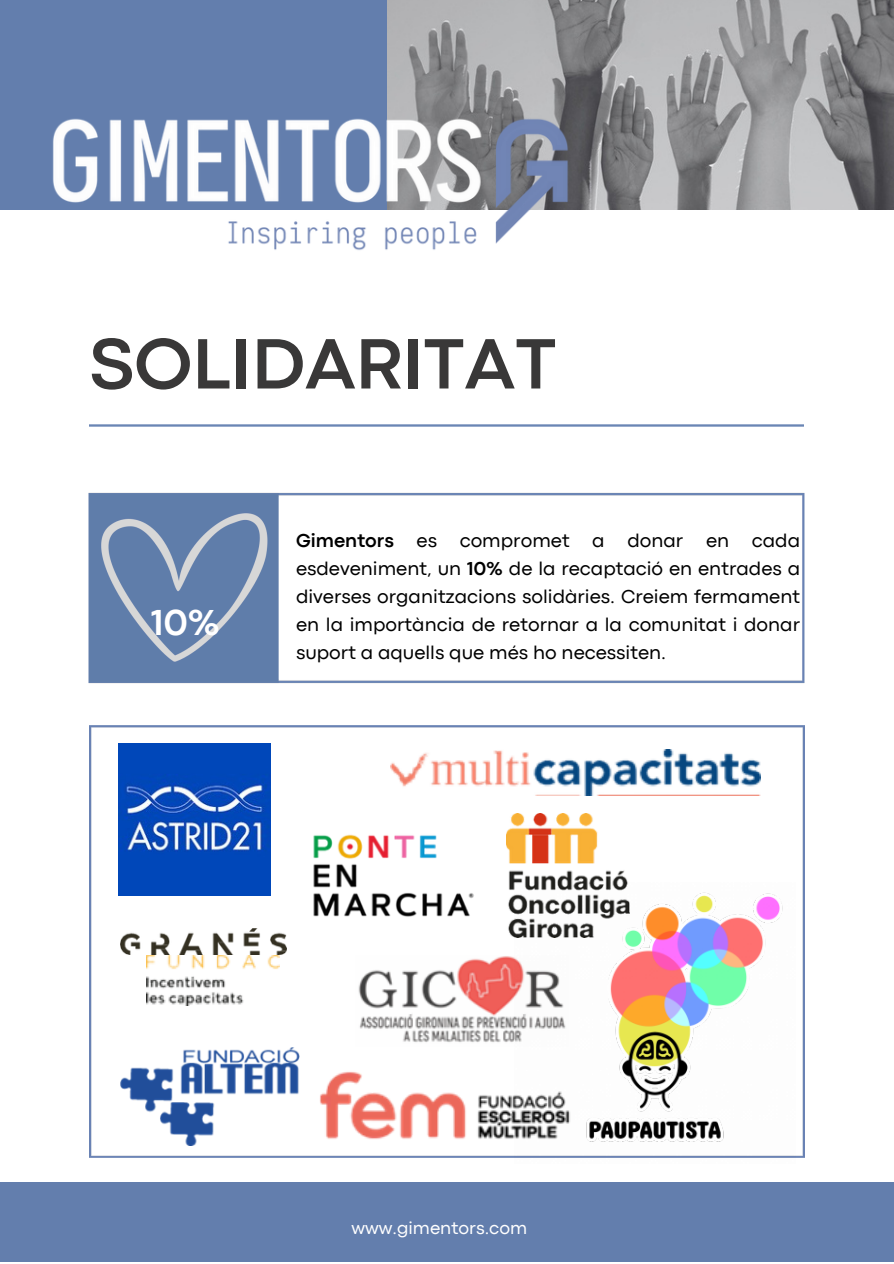
<style>
.page{position:relative;width:894px;height:1264px;background:#fff}
.page>*{position:absolute;margin:0;border:0;box-sizing:border-box;transform-origin:0 0}
.t1{font:700 74.25px "Codec Pro";color:#393838}
.t2{font:700 37.65px "Codec Pro";color:#fff}
.t3{font:19.5px/28.2px "Codec Pro";color:#000;text-align:justify}
.t4{font:18px "Codec Pro";color:#fff}
.s1{font-weight:700}
</style>
<div class="page">
<div style="left:0;top:0;width:893px;height:209px;background:#637ead"></div>
<img style="left:387px;top:0;width:506px;height:209px">
<div style="left:0;top:1182px;width:893px;height:80px;background:#637ead"></div>
<img style="left:90px;top:725px;width:714px;height:432px">
<img style="left:88px;top:492px;width:717px;height:192px">
<img style="left:523px;top:813px;width:106px;height:69px">
<img style="left:296px;top:802px;width:227px;height:146px">
<img style="left:390px;top:749px;width:369px;height:46px">
<img style="left:121px;top:1047px;width:179px;height:98px">
<img style="left:355px;top:955px;width:159px;height:91px">
<img style="left:319px;top:1068px;width:195px;height:78px">
<img style="left:121px;top:928px;width:165px;height:26px">
<img style="left:146px;top:955px;width:133px;height:50px">
<img style="left:119px;top:743px;width:151px;height:152px">
<img style="left:0;top:57px;width:645px;height:193px">
<img style="left:514px;top:882px;width:281px;height:276px">
<p class="t1" style="left:89px;top:337px;width:468px">SOLIDARITAT</p>
<h1 class="t2" style="left:151px;top:609px;width:71px">10%</h1>
<p class="t3" style="left:296px;top:527px;width:505px"><span class="s1">Gimentors</span> es compromet a donar en cada esdeveniment, un <span class="s1">10%</span> de la recaptació en entrades a diverses organitzacions solidàries. Creiem fermament en la importància de retornar a la comunitat i donar suport a aquells que més ho necessiten.</p>
<p class="t4" style="left:351px;top:1221px;width:177px">www.gimentors.com</p>
</div>
